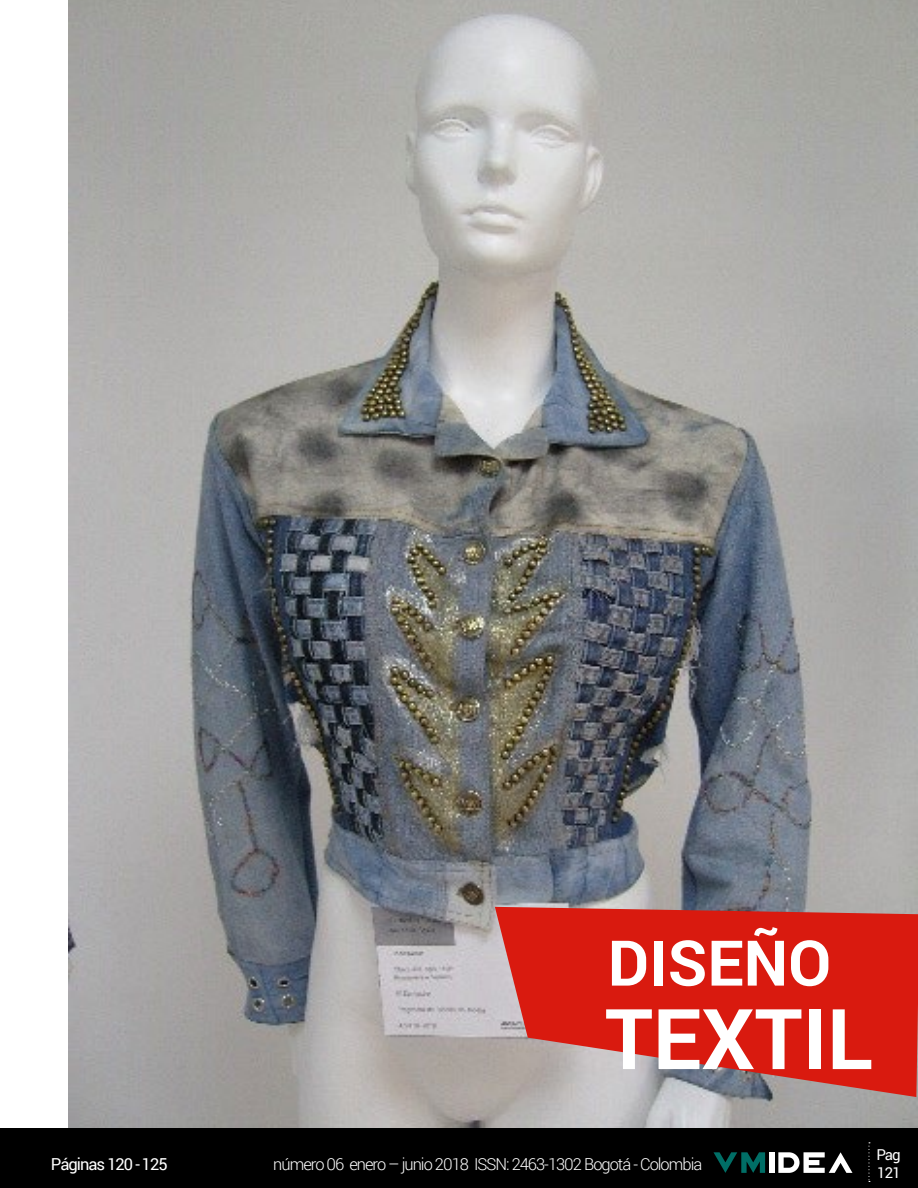
<style>
.page{position:relative;width:918px;height:1188px;background:#fff}
.page>*{position:absolute;margin:0;border:0;box-sizing:border-box;transform-origin:0 0}
.t1{font:700 84px "Roboto";color:#fff}
.t2{font:700 63px "Roboto";color:#fff}
.t3{font:300 16.5px "Roboto";letter-spacing:-.06em;color:#fff}
.t4{font:16.5px "Roboto";letter-spacing:-.06em;color:#fff}
.t5{font:15px/18px "Roboto";letter-spacing:-.06em;color:#fff}
</style>
<div class="page">
<img style="left:68px;top:0;width:850px;height:1128px">
<svg style="left:495px;top:907px;width:423px;height:190px;fill:#d91a0f"></svg>
<svg style="left:68px;top:918px;width:67px;height:210px"></svg>
<div style="left:0;top:1128px;width:918px;height:60px;background:#000"></div>
<div style="left:769px;top:1152px;width:5px;height:21px;background:#fff"></div>
<svg style="left:778px;top:1152px;width:75px;height:21px"></svg>
<svg style="left:713px;top:1152px;width:52px;height:21px"></svg>
<svg style="left:868px;top:1142px;width:2px;height:40px"></svg>
<h2 class="t2" style="left:608px;top:919px;width:225px">DISEÑO</h2>
<h1 class="t1" style="left:605px;top:980px;width:269px">TEXTIL</h1>
<p class="t4" style="left:51px;top:1152px;width:118px">Páginas 120 - 125</p>
<p class="t3" style="left:273px;top:1153px;width:430px">número 06 enero – junio 2018 ISSN: 2463-1302 Bogotá - Colombia</p>
<p class="t5" style="left:876px;top:1145px;width:26px">Pag<br>121</p>
</div>
